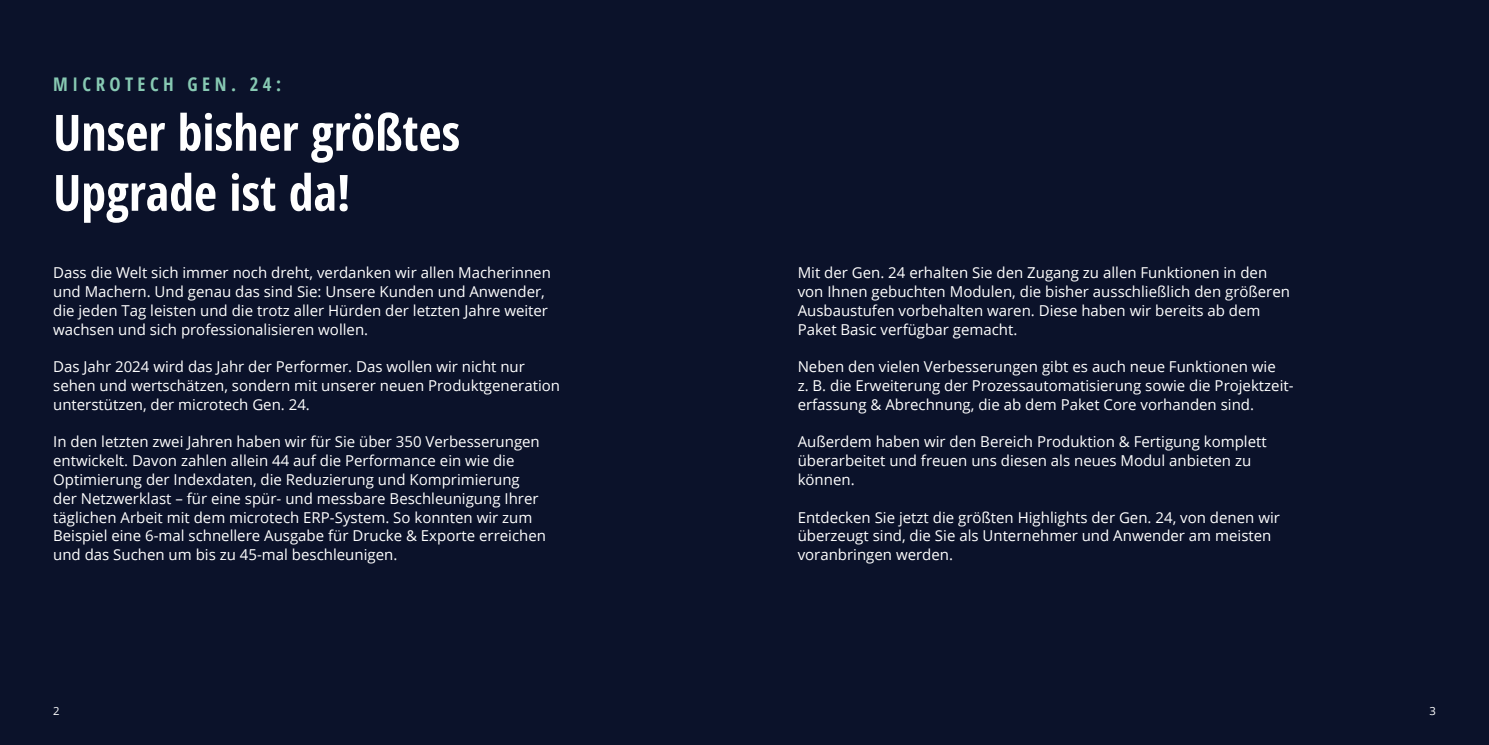
<style>
.page{position:relative;width:1489px;height:745px;background:#fff}
.page>*{position:absolute;margin:0;border:0;box-sizing:border-box;transform-origin:0 0}
.t1{font:700 condensed 50px/60px "Open Sans";color:#fff}
.t2{font:700 condensed 18.75px "Open Sans";letter-spacing:.24em;color:#87c9b3}
.t3{font:15px/18.8px "Open Sans";color:#fff}
.t4{font:11.25px "Open Sans";color:#fff}
</style>
<div class="page">
<div style="left:0;top:0;width:1488px;height:744px;background:#0b122a"></div>
<p class="t2" style="left:53px;top:71px;width:229px">MICROTECH GEN. 24:</p>
<h1 class="t1" style="left:53px;top:101px;width:408px">Unser bisher größtes<br>Upgrade ist da!</h1>
<p class="t3" style="left:53px;top:263px;width:499px">Dass die Welt sich immer noch dreht, verdanken wir allen Macherinnen und Machern. Und genau das sind Sie: Unsere Kunden und Anwender, die jeden Tag leisten und die trotz aller Hürden der letzten Jahre weiter wachsen und sich professionalisieren wollen.</p>
<p class="t3" style="left:53px;top:357px;width:508px">Das Jahr 2024 wird das Jahr der Performer. Das wollen wir nicht nur sehen und wertschätzen, sondern mit unserer neuen Produktgeneration unterstützen, der microtech Gen. 24.</p>
<p class="t3" style="left:53px;top:432px;width:494px">In den letzten zwei Jahren haben wir für Sie über 350 Verbesserungen entwickelt. Davon zahlen allein 44 auf die Performance ein wie die Optimierung der Indexdaten, die Reduzierung und Komprimierung der Netzwerklast – für eine spür- und messbare Beschleunigung Ihrer täglichen Arbeit mit dem microtech ERP-System. So konnten wir zum Beispiel eine 6-mal schnellere Ausgabe für Drucke &amp; Exporte erreichen und das Suchen um bis zu 45-mal beschleunigen.</p>
<p class="t3" style="left:797px;top:263px;width:494px">Mit der Gen. 24 erhalten Sie den Zugang zu allen Funktionen in den von Ihnen gebuchten Modulen, die bisher ausschließlich den größeren Ausbaustufen vorbehalten waren. Diese haben wir bereits ab dem Paket Basic verfügbar gemacht.</p>
<p class="t3" style="left:797px;top:357px;width:497px">Neben den vielen Verbesserungen gibt es auch neue Funktionen wie<br>z. B. die Erweiterung der Prozessautomatisierung sowie die Projektzeit&shy;erfassung &amp; Abrechnung, die ab dem Paket Core vorhanden sind.</p>
<p class="t3" style="left:797px;top:432px;width:470px">Außerdem haben wir den Bereich Produktion &amp; Fertigung komplett überarbeitet und freuen uns diesen als neues Modul anbieten zu können.</p>
<p class="t3" style="left:797px;top:507px;width:483px">Entdecken Sie jetzt die größten Highlights der Gen. 24, von denen wir überzeugt sind, die Sie als Unternehmer und Anwender am meisten voranbringen werden.</p>
<p class="t4" style="left:53px;top:702px;width:8px">2</p>
<p class="t4" style="left:1429px;top:702px;width:8px">3</p>
</div>
